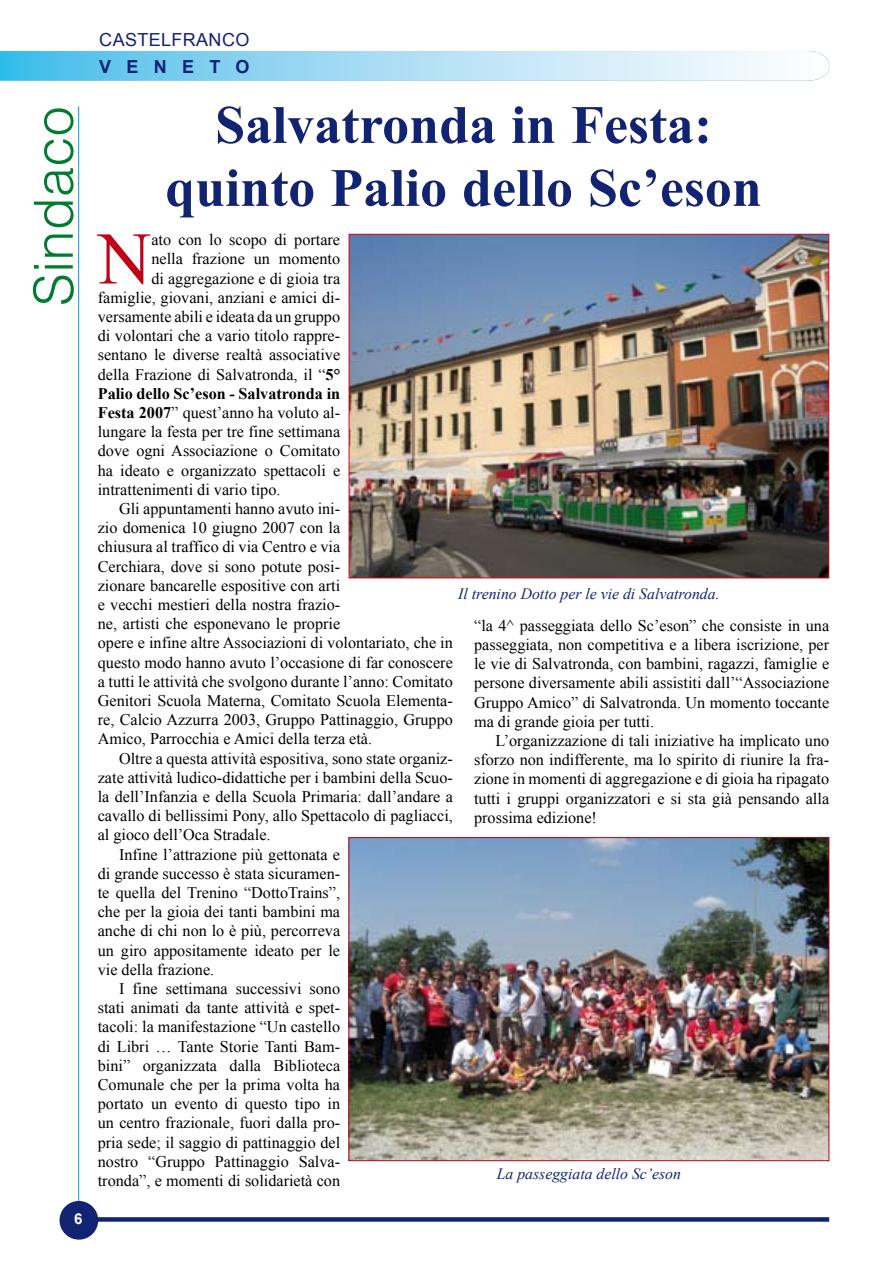
<style>
.page{position:relative;width:893px;height:1263px;background:#fff}
.page>*{position:absolute;margin:0;border:0;box-sizing:border-box;transform-origin:0 0}
.t1{font:74.25px "Times New Roman";color:#c00418}
.t2{font:700 54px/63px "Times New Roman";color:#122372;text-align:center}
.t3{font:300 54px "Helvetica";letter-spacing:.005em;color:#007c30}
.t4{font:18px "Arial";letter-spacing:.02em;color:#122372}
.t5{font:700 18px "Arial";letter-spacing:.85em;color:#122372}
.t6{font:16.2px/19.2px "Times New Roman";color:#000;text-align:justify}
.t7{font:700 16.2px "Times New Roman";color:#000}
.t8{font:italic 15.75px "Times New Roman";color:#122372}
.t9{font:700 15px "Arial";color:#fff}
.s1{font-weight:700}
</style>
<div class="page">
<hr style="left:78px;top:106px;width:1px;height:1096px;background:#009ee0">
<svg style="left:0;top:51px;width:829px;height:30px;background:#a9def4"></svg>
<div style="left:98px;top:1217px;width:731px;height:5px;background:#122372"></div>
<div style="left:60px;top:1201px;width:38px;height:38px;background:#122372;border-radius:50%"></div>
<img style="left:351px;top:236px;width:476px;height:340px">
<img style="left:351px;top:839px;width:476px;height:320px">
<div style="left:349px;top:837px;width:480px;height:324px;border:1px solid #c00418"></div>
<h2 class="t3" style="left:20px;top:306px;width:201px;rotate:-90deg">Sindaco</h2>
<p class="t9" style="left:74px;top:1209px;width:10px">6</p>
<p class="t4" style="left:99px;top:27px;width:152px">CASTELFRANCO</p>
<p class="t5" style="left:99px;top:54px;width:152px">VENETO</p>
<h2 class="t2" style="left:165px;top:92px;width:598px">Salvatronda in Festa: quinto Palio dello Sc’eson</h2>
<h1 class="t1" style="left:98px;top:209px;width:55px">N</h1>
<p class="t6" style="left:151px;top:230px;width:190px">ato con lo scopo di portare</p>
<p class="t6" style="left:151px;top:249px;width:190px">nella frazione un momento</p>
<p class="t6" style="left:151px;top:268px;width:190px">di aggregazione e di gioia tra</p>
<p class="t6" style="left:98px;top:287px;width:244px">famiglie, giovani, anziani e amici di-</p>
<p class="t6" style="left:98px;top:307px;width:244px">versamente abili e ideata da un gruppo</p>
<p class="t6" style="left:98px;top:326px;width:244px">di volontari che a vario titolo rappre-</p>
<p class="t6" style="left:98px;top:345px;width:244px">sentano le diverse realtà associative</p>
<p class="t6" style="left:98px;top:364px;width:244px">della Frazione di Salvatronda, il “<span class="s1">5°</span></p>
<p class="t7" style="left:98px;top:382px;width:244px">Palio dello Sc’eson - Salvatronda in</p>
<p class="t6" style="left:98px;top:403px;width:244px"><span class="s1">Festa 2007</span>” quest’anno ha voluto al-</p>
<p class="t6" style="left:98px;top:422px;width:244px">lungare la festa per tre fine settimana</p>
<p class="t6" style="left:98px;top:441px;width:244px">dove ogni Associazione o Comitato</p>
<p class="t6" style="left:98px;top:460px;width:244px">ha ideato e organizzato spettacoli e</p>
<p class="t6" style="left:98px;top:479px;width:184px">intrattenimenti di vario tipo.</p>
<p class="t6" style="left:119px;top:499px;width:223px">Gli appuntamenti hanno avuto ini-</p>
<p class="t6" style="left:98px;top:518px;width:244px">zio domenica 10 giugno 2007 con la</p>
<p class="t6" style="left:98px;top:537px;width:244px">chiusura al traffico di via Centro e via</p>
<p class="t6" style="left:98px;top:556px;width:244px">Cerchiara, dove si sono potute posi-</p>
<p class="t6" style="left:98px;top:575px;width:244px">zionare bancarelle espositive con arti</p>
<p class="t6" style="left:98px;top:595px;width:244px">e vecchi mestieri della nostra frazio-</p>
<p class="t6" style="left:98px;top:614px;width:244px">ne, artisti che esponevano le proprie</p>
<p class="t6" style="left:98px;top:633px;width:357px">opere e infine altre Associazioni di volontariato, che in</p>
<p class="t6" style="left:98px;top:652px;width:357px">questo modo hanno avuto l’occasione di far conoscere</p>
<p class="t6" style="left:98px;top:671px;width:357px">a tutti le attività che svolgono durante l’anno: Comitato</p>
<p class="t6" style="left:98px;top:691px;width:357px">Genitori Scuola Materna, Comitato Scuola Elementa-</p>
<p class="t6" style="left:98px;top:710px;width:357px">re, Calcio Azzurra 2003, Gruppo Pattinaggio, Gruppo</p>
<p class="t6" style="left:98px;top:729px;width:276px">Amico, Parrocchia e Amici della terza età.</p>
<p class="t6" style="left:119px;top:748px;width:335px">Oltre a questa attività espositiva, sono state organiz-</p>
<p class="t6" style="left:98px;top:767px;width:357px">zate attività ludico-didattiche per i bambini della Scuo-</p>
<p class="t6" style="left:98px;top:787px;width:357px">la dell’Infanzia e della Scuola Primaria: dall’andare a</p>
<p class="t6" style="left:98px;top:806px;width:357px">cavallo di bellissimi Pony, allo Spettacolo di pagliacci,</p>
<p class="t6" style="left:98px;top:825px;width:174px">al gioco dell’Oca Stradale.</p>
<p class="t6" style="left:119px;top:844px;width:223px">Infine l’attrazione più gettonata e</p>
<p class="t6" style="left:98px;top:863px;width:244px">di grande successo è stata sicuramen-</p>
<p class="t6" style="left:98px;top:883px;width:244px">te quella del Trenino “DottoTrains”,</p>
<p class="t6" style="left:98px;top:902px;width:244px">che per la gioia dei tanti bambini ma</p>
<p class="t6" style="left:98px;top:921px;width:244px">anche di chi non lo è più, percorreva</p>
<p class="t6" style="left:98px;top:940px;width:244px">un giro appositamente ideato per le</p>
<p class="t6" style="left:98px;top:959px;width:118px">vie della frazione.</p>
<p class="t6" style="left:119px;top:979px;width:223px">I fine settimana successivi sono</p>
<p class="t6" style="left:98px;top:998px;width:244px">stati animati da tante attività e spet-</p>
<p class="t6" style="left:98px;top:1017px;width:244px">tacoli: la manifestazione “Un castello</p>
<p class="t6" style="left:98px;top:1036px;width:244px">di Libri … Tante Storie Tanti Bam-</p>
<p class="t6" style="left:98px;top:1055px;width:244px">bini” organizzata dalla Biblioteca</p>
<p class="t6" style="left:98px;top:1075px;width:244px">Comunale che per la prima volta ha</p>
<p class="t6" style="left:98px;top:1094px;width:244px">portato un evento di questo tipo in</p>
<p class="t6" style="left:98px;top:1113px;width:244px">un centro frazionale, fuori dalla pro-</p>
<p class="t6" style="left:98px;top:1132px;width:244px">pria sede; il saggio di pattinaggio del</p>
<p class="t6" style="left:98px;top:1151px;width:244px">nostro “Gruppo Pattinaggio Salva-</p>
<p class="t6" style="left:98px;top:1171px;width:244px">tronda”, e momenti di solidarietà con</p>
<p class="t8" style="left:458px;top:583px;width:263px">Il trenino Dotto per le vie di Salvatronda.</p>
<p class="t6" style="left:474px;top:615px;width:357px">“la 4^ passeggiata dello Sc’eson” che consiste in una passeggiata, non competitiva e a libera iscrizione, per le vie di Salvatronda, con bambini, ragazzi, famiglie e persone diversamente abili assistiti dall’“Associazione Gruppo Amico” di Salvatronda. Un momento toccante ma di grande gioia per tutti.</p>
<p class="t6" style="left:474px;top:731px;width:357px;text-indent:21px">L’organizzazione di tali iniziative ha implicato uno sforzo non indifferente, ma lo spirito di riunire la fra&shy;zione in momenti di aggregazione e di gioia ha ripagato tutti i gruppi organizzatori e si sta già pensando alla prossima edizione!</p>
<p class="t8" style="left:497px;top:1163px;width:186px">La passeggiata dello Sc’eson</p>
</div>
